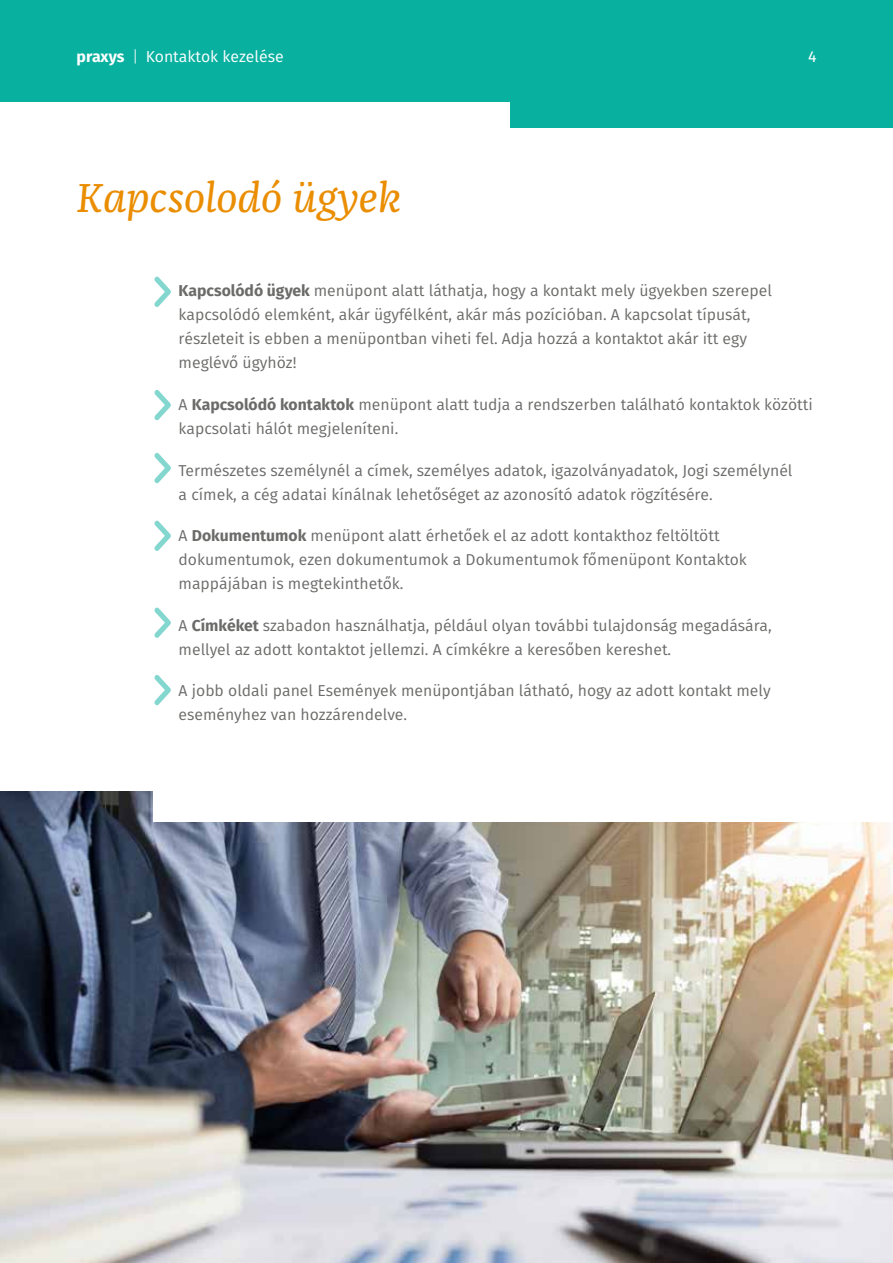
<style>
.page{position:relative;width:893px;height:1263px;background:#fff}
.page>*{position:absolute;margin:0;border:0;box-sizing:border-box;transform-origin:0 0}
.t1{font:italic 42px "Franziska Pro";color:#ea8d00}
.t2{font:15.9px "Fira Sans";color:#fff}
.t3{font:15.9px "Fira Sans";color:#fff}
.t4{font:15.75px/24px "Fira Sans";color:#6b6b6a}
.s1{font-weight:700}
.s2{font-weight:300}
</style>
<div class="page">
<div style="left:0;top:0;width:893px;height:102px;background:#08b0a0"></div>
<div style="left:510px;top:51px;width:383px;height:77px;background:#08b0a0"></div>
<svg style="left:154px;top:276px;width:17px;height:31px"></svg>
<svg style="left:154px;top:390px;width:17px;height:30px"></svg>
<svg style="left:154px;top:453px;width:17px;height:30px"></svg>
<svg style="left:154px;top:520px;width:17px;height:31px"></svg>
<svg style="left:154px;top:607px;width:17px;height:31px"></svg>
<svg style="left:154px;top:675px;width:17px;height:30px"></svg>
<img style="left:0;top:791px;width:893px;height:472px">
<div style="left:153px;top:765px;width:740px;height:57px;background:#fff"></div>
<p class="t2" style="left:77px;top:45px;width:209px"><span class="s1">praxys</span> <span class="s2">|</span> Kontaktok kezelése</p>
<p class="t3" style="left:808px;top:44px;width:10px">4</p>
<h1 class="t1" style="left:77px;top:171px;width:326px">Kapcsolodó ügyek</h1>
<p class="t4" style="left:179px;top:278px;width:595px"><span class="s1">Kapcsolódó ügyek</span> menüpont alatt láthatja, hogy a kontakt mely ügyekben szerepel kapcsolódó elemként, akár ügyfélként, akár más pozícióban. A kapcsolat típusát, részleteit is ebben a menüpontban viheti fel. Adja hozzá a kontaktot akár itt egy meglévő ügyhöz!</p>
<p class="t4" style="left:179px;top:392px;width:636px">A <span class="s1">Kapcsolódó kontaktok</span> menüpont alatt tudja a rendszerben található kontaktok közötti kapcsolati hálót megjeleníteni.</p>
<p class="t4" style="left:179px;top:458px;width:615px">Természetes személynél a címek, személyes adatok, igazolványadatok, Jogi személynél a címek, a cég adatai kínálnak lehetőséget az azonosító adatok rögzítésére.</p>
<p class="t4" style="left:179px;top:523px;width:570px">A <span class="s1">Dokumentumok</span> menüpont alatt érhetőek el az adott kontakthoz feltöltött dokumentumok, ezen dokumentumok a Dokumentumok főmenüpont Kontaktok mappájában is megtekinthetők.</p>
<p class="t4" style="left:179px;top:613px;width:595px">A <span class="s1">Címkéket</span> szabadon használhatja, például olyan további tulajdonság megadására, mellyel az adott kontaktot jellemzi. A címkékre a keresőben kereshet.</p>
<p class="t4" style="left:179px;top:679px;width:594px">A jobb oldali panel Események menüpontjában látható, hogy az adott kontakt mely eseményhez van hozzárendelve.</p>
</div>
